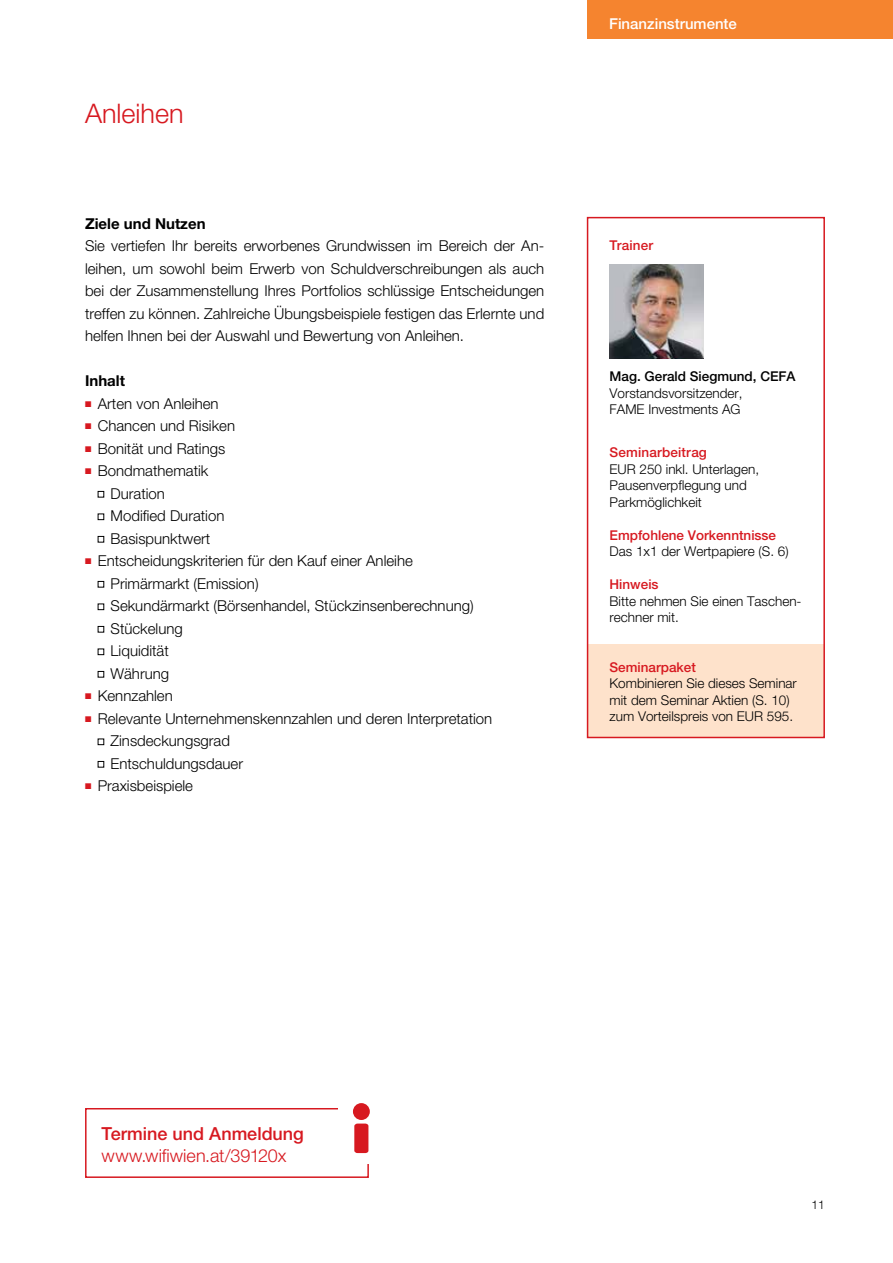
<style>
.page{position:relative;width:893px;height:1263px;background:#fff}
.page>*{position:absolute;margin:0;border:0;box-sizing:border-box;transform-origin:0 0}
.t1{font:300 27px "Helvetica Neue";color:#d71920}
.t2{font:300 18px "Helvetica Neue";color:#d71920}
.t3{font:500 18px "Helvetica Neue";color:#d71920}
.t4{font:300 15px/22.5px "Helvetica Neue";color:#000}
.t5{font:700 15px "Helvetica Neue";color:#000}
.t6{font:500 15px "Helvetica Neue";color:#fff}
.t7{font:300 13.5px/16.5px "Helvetica Neue";color:#000}
.t8{font:500 13.5px "Helvetica Neue";color:#d71920}
.t9{font:500 13.5px "Helvetica Neue";color:#000}
.t10{font:300 12px "Helvetica Neue";color:#000}
.s1{color:#d71920}
</style>
<div class="page">
<div style="left:588px;top:644px;width:236px;height:93px;background:#fee2cb"></div>
<svg style="left:98px;top:491px;width:6px;height:6px"></svg>
<svg style="left:98px;top:514px;width:6px;height:6px"></svg>
<svg style="left:98px;top:536px;width:6px;height:6px"></svg>
<svg style="left:98px;top:581px;width:6px;height:6px"></svg>
<svg style="left:98px;top:604px;width:6px;height:6px"></svg>
<svg style="left:98px;top:626px;width:6px;height:6px"></svg>
<svg style="left:98px;top:649px;width:6px;height:6px"></svg>
<svg style="left:98px;top:671px;width:6px;height:6px"></svg>
<svg style="left:98px;top:739px;width:6px;height:6px"></svg>
<svg style="left:98px;top:761px;width:6px;height:6px"></svg>
<img style="left:610px;top:264px;width:93px;height:94px">
<div style="left:588px;top:0;width:305px;height:38px;background:#f5842f"></div>
<div style="left:587px;top:217px;width:238px;height:521px;border:2px solid #d71920"></div>
<div style="left:85px;top:1108px;width:284px;height:70px;border:2px solid #d71920"></div>
<div style="left:338px;top:1102px;width:43px;height:61px;background:#fff"></div>
<svg style="left:354px;top:1123px;width:14px;height:30px"></svg>
<div style="left:353px;top:1103px;width:17px;height:17px;background:#d71920;border-radius:50%"></div>
<h1 class="t1" style="left:85px;top:97px;width:100px">Anleihen</h1>
<p class="t5" style="left:85px;top:214px;width:122px">Ziele und Nutzen</p>
<p class="t4" style="left:85px;top:234px;width:461px;text-align:justify">Sie vertiefen Ihr bereits erworbenes Grundwissen im Bereich der An&shy;leihen, um sowohl beim Erwerb von Schuldverschreibungen als auch bei der Zusammenstellung Ihres Portfolios schlüssige Entscheidungen treffen zu können. Zahlreiche Übungsbeispiele festigen das Erlernte und helfen Ihnen bei der Auswahl und Bewertung von Anleihen.</p>
<p class="t5" style="left:85px;top:371px;width:41px">Inhalt</p>
<p class="t4" style="left:85px;top:392px;width:135px"><span class="s1">■</span> Arten von Anleihen</p>
<p class="t4" style="left:85px;top:414px;width:152px"><span class="s1">■</span> Chancen und Risiken</p>
<p class="t4" style="left:85px;top:437px;width:142px"><span class="s1">■</span> Bonität und Ratings</p>
<p class="t4" style="left:111px;top:459px;width:115px;text-indent:-26px"><span class="s1">■</span> Bondmathematik<br>Duration<br>Modified Duration<br>Basispunktwert</p>
<p class="t4" style="left:111px;top:549px;width:365px;text-indent:-26px"><span class="s1">■</span> Entscheidungskriterien für den Kauf einer Anleihe<br>Primärmarkt (Emission)<br>Sekundärmarkt (Börsenhandel, Stückzinsenberechnung)<br>Stückelung<br>Liquidität<br>Währung</p>
<p class="t4" style="left:85px;top:684px;width:89px"><span class="s1">■</span> Kennzahlen</p>
<p class="t4" style="left:111px;top:707px;width:383px;text-indent:-26px"><span class="s1">■</span> Relevante Unternehmenskennzahlen und deren Interpretation<br>Zinsdeckungsgrad<br>Entschuldungsdauer</p>
<p class="t4" style="left:85px;top:774px;width:110px"><span class="s1">■</span> Praxisbeispiele</p>
<p class="t6" style="left:609px;top:14px;width:129px">Finanzinstrumente</p>
<p class="t8" style="left:610px;top:237px;width:45px">Trainer</p>
<p class="t9" style="left:610px;top:368px;width:188px">Mag. Gerald Siegmund, CEFA</p>
<p class="t7" style="left:610px;top:384px;width:135px">Vorstandsvorsitzender,<br>FAME Investments AG</p>
<p class="t8" style="left:610px;top:444px;width:99px">Seminarbeitrag</p>
<p class="t7" style="left:610px;top:460px;width:151px">EUR 250 inkl. Unterlagen,<br>Pausenverpflegung und<br>Parkmöglichkeit</p>
<p class="t8" style="left:610px;top:527px;width:168px">Empfohlene Vorkenntnisse</p>
<p class="t7" style="left:610px;top:543px;width:181px">Das 1x1 der Wertpapiere (S. 6)</p>
<p class="t8" style="left:610px;top:576px;width:51px">Hinweis</p>
<p class="t7" style="left:610px;top:592px;width:194px">Bitte nehmen Sie einen Taschen&shy;rechner mit.</p>
<p class="t8" style="left:610px;top:659px;width:88px">Seminarpaket</p>
<p class="t7" style="left:610px;top:675px;width:189px">Kombinieren Sie dieses Seminar mit dem Seminar Aktien (S. 10) zum Vorteilspreis von EUR 595.</p>
<p class="t3" style="left:102px;top:1122px;width:204px">Termine und Anmeldung</p>
<p class="t2" style="left:102px;top:1145px;width:186px">www.wifiwien.at/39120x</p>
<p class="t10" style="left:812px;top:1197px;width:15px">11</p>
</div>
